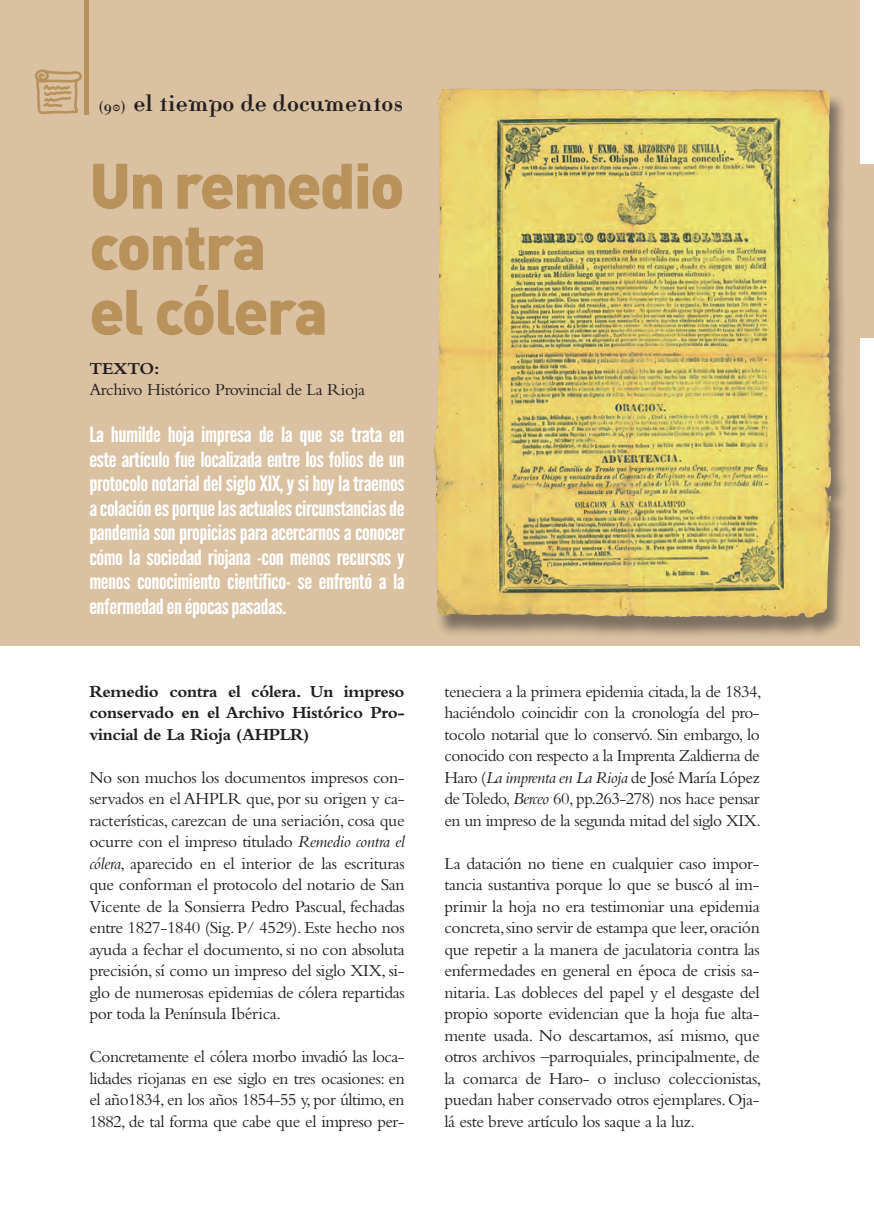
<style>
.page{position:relative;width:874px;height:1221px;background:#fff}
.page>*{position:absolute;margin:0;border:0;box-sizing:border-box;transform-origin:0 0}
.t1{font:900 63px/63px "DIN Pro";letter-spacing:-.03em;color:#b9915b}
.t2{font:24.5px "Katrina";color:#231f20}
.t3{font:21px/24.5px "League Gothic";letter-spacing:-.02em;color:#fff;text-align:justify;scale:1.15 1}
.t4{font:17.5px/21.5px "Bembo Std";letter-spacing:-.02em;color:#231f20;text-align:justify}
.t5{font:700 17.5px/21.5px "Bembo Std";letter-spacing:-.02em;color:#231f20;text-align:justify}
.s1{font-size:15.75px}
.s2{font-style:italic}
</style>
<div class="page">
<div style="left:0;top:0;width:858px;height:645px;background:#d9c1a1"></div>
<div style="left:431px;top:92px;width:416px;height:547px;background:#231f20;opacity:.5"></div>
<img style="left:433px;top:88px;width:197px;height:528px">
<div style="left:84px;top:0;width:5px;height:114px;background:#b9915b"></div>
<svg style="left:34px;top:69px;width:48px;height:45px"></svg>
<div style="left:858px;top:164px;width:15px;height:173px;background:#d9c1a1"></div>
<h2 class="t2" style="left:99px;top:89px;width:306px"><span class="s1">(90)</span> el tiempo de documentos</h2>
<h1 class="t1" style="left:89px;top:146px;width:316px">Un remedio contra<br>el cólera</h1>
<p class="t5" style="left:89px;top:358px;width:39px">TEXTO</p>
<p class="t5" style="left:154px;top:358px;width:7px">:</p>
<p class="t4" style="left:89px;top:378px;width:277px">Archivo Histórico Provincial de La Rioja</p>
<p class="t3" style="left:89px;top:422px;width:275px">La humilde hoja impresa de la que se trata en este artículo fue localizada entre los folios de un protocolo notarial del siglo XIX, y si hoy la traemos a colación es porque las actuales circunstancias de pandemia son propicias para acercarnos a conocer cómo la sociedad riojana -con menos recursos y menos conocimiento científico- se enfrentó a la enfermedad en épocas pasadas.</p>
<p class="t5" style="left:89px;top:680px;width:317px">Remedio contra el cólera. Un impreso conservado en el Archivo Histórico Pro&shy;vincial de La Rioja (AHPLR)</p>
<p class="t4" style="left:89px;top:766px;width:317px">No son muchos los documentos impresos con&shy;servados en el AHPLR que, por su origen y ca&shy;racterísticas, carezcan de una seriación, cosa que ocurre con el impreso titulado <span class="s2">Remedio contra el cólera</span>, aparecido en el interior de las escrituras que conforman el protocolo del notario de San Vicente de la Sonsierra Pedro Pascual, fechadas entre 1827-1840 (Sig. P/ 4529). Este hecho nos ayuda a fechar el documento, si no con absoluta precisión, sí como un impreso del siglo XIX, si&shy;glo de numerosas epidemias de cólera repartidas por toda la Península Ibérica.</p>
<p class="t4" style="left:89px;top:1045px;width:317px">Concretamente el cólera morbo invadió las loca&shy;lidades riojanas en ese siglo en tres ocasiones: en el año1834, en los años 1854-55 y, por último, en 1882, de tal forma que cabe que el impreso per-</p>
<p class="t4" style="left:444px;top:680px;width:318px">teneciera a la primera epidemia citada, la de 1834, haciéndolo coincidir con la cronología del pro&shy;tocolo notarial que lo conservó. Sin embargo, lo conocido con respecto a la Imprenta Zaldierna de Haro (<span class="s2">La imprenta en La Rioja</span> de José María López de Toledo, <span class="s2">Berceo</span> 60, pp.263-278) nos hace pensar en un impreso de la segunda mitad del siglo XIX.</p>
<p class="t4" style="left:444px;top:852px;width:318px">La datación no tiene en cualquier caso impor&shy;tancia sustantiva porque lo que se buscó al im&shy;primir la hoja no era testimoniar una epidemia concreta, sino servir de estampa que leer, oración que repetir a la manera de jaculatoria contra las enfermedades en general en época de crisis sa&shy;nitaria. Las dobleces del papel y el desgaste del propio soporte evidencian que la hoja fue alta&shy;mente usada. No descartamos, así mismo, que otros archivos –parroquiales, principalmente, de la comarca de Haro- o incluso coleccionistas, puedan haber conservado otros ejemplares. Oja&shy;lá este breve artículo los saque a la luz.</p>
</div>
